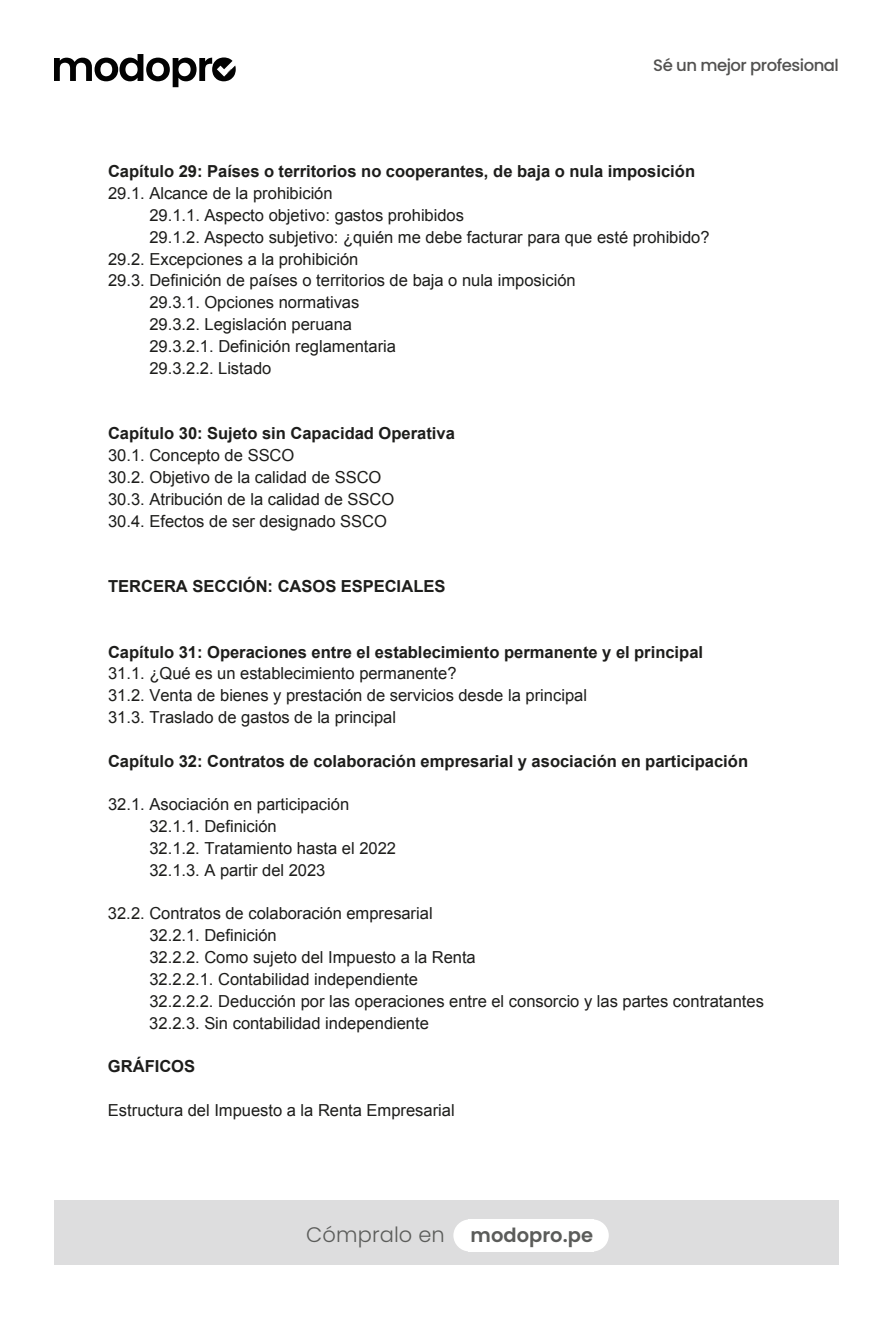
<style>
.page{position:relative;width:893px;height:1319px;background:#fff}
.page>*{position:absolute;margin:0;border:0;box-sizing:border-box;transform-origin:0 0}
.t1{font:300 21px "Poppins";letter-spacing:.005em;color:#5b5c5a}
.t2{font:16.5px/21.9px "Arial";color:#1d1d1b}
.t3{font:700 16.5px "Arial";color:#1d1d1b}
.t4{font:500 16.5px "Poppins";letter-spacing:-.03em;color:#525150}
.s1{font-weight:600;font-size:19.5px}
</style>
<div class="page">
<svg style="left:54px;top:54px;width:182px;height:33px"></svg>
<div style="left:54px;top:1200px;width:785px;height:64px;background:#ddddde"></div>
<div style="left:453px;top:1219px;width:33px;height:32px;background:#fff;border-radius:50%"></div>
<div style="left:576px;top:1219px;width:33px;height:32px;background:#fff;border-radius:50%"></div>
<div style="left:468px;top:1219px;width:126px;height:32px;background:#fff"></div>
<p class="t4" style="left:653px;top:56px;width:187px">Sé un mejor profesional</p>
<p class="t3" style="left:108px;top:160px;width:589px">Capítulo 29: Países o territorios no cooperantes, de baja o nula imposición</p>
<p class="t2" style="left:108px;top:182px;width:226px">29.1. Alcance de la prohibición</p>
<p class="t2" style="left:149px;top:204px;width:316px">29.1.1. Aspecto objetivo: gastos prohibidos</p>
<p class="t2" style="left:149px;top:226px;width:562px">29.1.2. Aspecto subjetivo: ¿quién me debe facturar para que esté prohibido?</p>
<p class="t2" style="left:108px;top:248px;width:252px">29.2. Excepciones a la prohibición</p>
<p class="t2" style="left:108px;top:270px;width:469px">29.3. Definición de países o territorios de baja o nula imposición</p>
<p class="t2" style="left:149px;top:291px;width:212px">29.3.1. Opciones normativas</p>
<p class="t2" style="left:149px;top:313px;width:204px">29.3.2. Legislación peruana</p>
<p class="t2" style="left:149px;top:335px;width:248px">29.3.2.1. Definición reglamentaria</p>
<p class="t2" style="left:149px;top:357px;width:124px">29.3.2.2. Listado</p>
<p class="t3" style="left:108px;top:422px;width:348px">Capítulo 30: Sujeto sin Capacidad Operativa</p>
<p class="t2" style="left:108px;top:444px;width:288px">30.1. Concepto de SSCO<br>30.2. Objetivo de la calidad de SSCO<br>30.3. Atribución de la calidad de SSCO<br>30.4. Efectos de ser designado SSCO</p>
<p class="t3" style="left:108px;top:575px;width:339px">TERCERA SECCIÓN: CASOS ESPECIALES</p>
<p class="t3" style="left:108px;top:640px;width:596px">Capítulo 31: Operaciones entre el establecimiento permanente y el principal</p>
<p class="t2" style="left:108px;top:662px;width:480px">31.1. ¿Qué es un establecimiento permanente?<br>31.2. Venta de bienes y prestación de servicios desde la principal<br>31.3. Traslado de gastos de la principal</p>
<p class="t3" style="left:108px;top:750px;width:642px">Capítulo 32: Contratos de colaboración empresarial y asociación en participación</p>
<p class="t2" style="left:149px;top:793px;width:248px;text-indent:-41px">32.1. Asociación en participación<br>32.1.1. Definición<br>32.1.2. Tratamiento hasta el 2022<br>32.1.3. A partir del 2023</p>
<p class="t2" style="left:149px;top:902px;width:616px;text-indent:-41px">32.2. Contratos de colaboración empresarial<br>32.2.1. Definición<br>32.2.2. Como sujeto del Impuesto a la Renta<br>32.2.2.1. Contabilidad independiente<br>32.2.2.2. Deducción por las operaciones entre el consorcio y las partes contratantes 32.2.3. Sin contabilidad independiente</p>
<p class="t3" style="left:108px;top:1055px;width:89px">GRÁFICOS</p>
<p class="t2" style="left:108px;top:1099px;width:348px">Estructura del Impuesto a la Renta Empresarial</p>
<p class="t1" style="left:306px;top:1222px;width:288px">Cómpralo en <span class="s1">modopro.pe</span></p>
</div>
